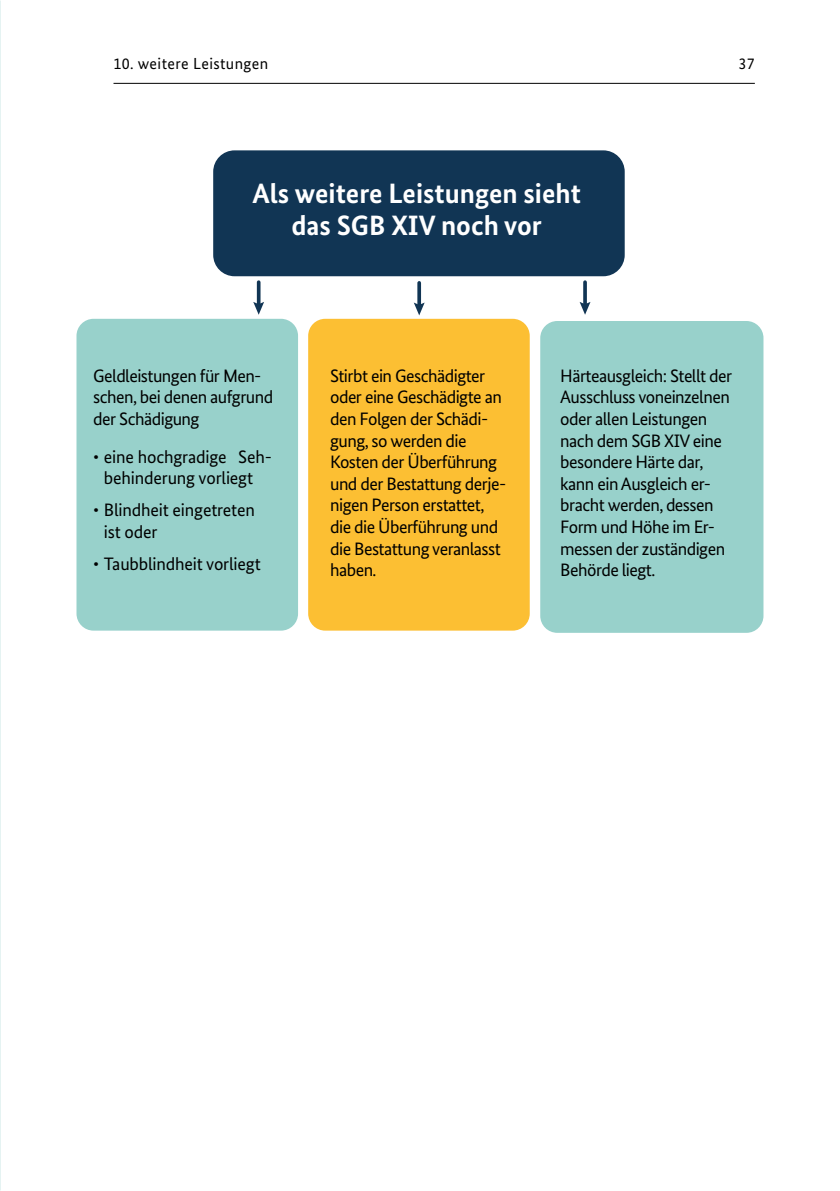
<style>
.page{position:relative;width:840px;height:1191px;background:#fff}
.page>*{position:absolute;margin:0;border:0;box-sizing:border-box;transform-origin:0 0}
.P-Infografik{font:700 28px/32px "Bundes Sans";color:#fff;text-align:center}
.P_Fliess_10pt{font:18px/21.6px "Bundes Sans";letter-spacing:-.03em;color:#000}
.P_Fliess_10pt-2{font:18px/21.6px "Bundes Sans";letter-spacing:-.01em;color:#000;text-align:center}
.t1{font:16px "Bundes Sans";letter-spacing:.025em;color:#000}
</style>
<div class="page">
<div style="left:213px;top:150px;width:411px;height:126px;background:#113554;border-radius:21px"></div>
<div style="left:76px;top:319px;width:222px;height:311px;background:#98d1cb;border-radius:17px"></div>
<hr style="left:257px;top:282px;width:3px;height:24px;background:#113554">
<svg style="left:253px;top:302px;width:11px;height:13px"></svg>
<svg style="left:417px;top:283px;width:4px;height:19px"></svg>
<svg style="left:413px;top:302px;width:11px;height:13px"></svg>
<div style="left:308px;top:319px;width:221px;height:311px;background:#fcbf33;border-radius:17px"></div>
<div style="left:540px;top:321px;width:223px;height:312px;background:#98d1cb;border-radius:17px"></div>
<hr style="left:583px;top:282px;width:3px;height:24px;background:#113554">
<svg style="left:579px;top:302px;width:11px;height:13px"></svg>
<hr style="left:113px;top:83px;width:641px;height:1px;background:#000">
<p class="t1" style="left:113px;top:54px;width:156px">10. weitere Leistungen</p>
<p class="t1" style="left:738px;top:54px;width:18px">37</p>
<p class="P-Infografik" style="left:252px;top:177px;width:330px">Als weitere Leistungen sieht das SGB XIV noch vor</p>
<p class="P_Fliess_10pt" style="left:93px;top:364px;width:181px">Geldleistungen für Men&shy;schen, bei denen aufgrund der Schädigung</p>
<p class="P_Fliess_10pt-2" style="left:93px;top:445px;width:180px">• eine hochgradige Seh&shy;behinderung vorliegt</p>
<p class="P_Fliess_10pt-2" style="left:104px;top:499px;width:152px;text-align:left;text-indent:-11px">• Blindheit eingetreten ist oder</p>
<p class="P_Fliess_10pt-2" style="left:93px;top:553px;width:169px">• Taubblindheit vorliegt</p>
<p class="P_Fliess_10pt" style="left:330px;top:364px;width:177px">Stirbt ein Geschädigter oder eine Geschädigte an den Folgen der Schädi&shy;gung, so werden die<br>Kosten der Überführung und der Bestattung derje&shy;nigen Person erstattet, die die Überführung und die Bestattung veranlasst haben.</p>
<p class="P_Fliess_10pt" style="left:560px;top:364px;width:173px">Härteausgleich: Stellt der<br>Ausschluss voneinzelnen oder allen Leistungen nach dem SGB XIV eine besondere Härte dar, kann ein Ausgleich er&shy;bracht werden, dessen<br>Form und Höhe im Er&shy;messen der zuständigen<br>Behörde liegt.</p>
</div>
